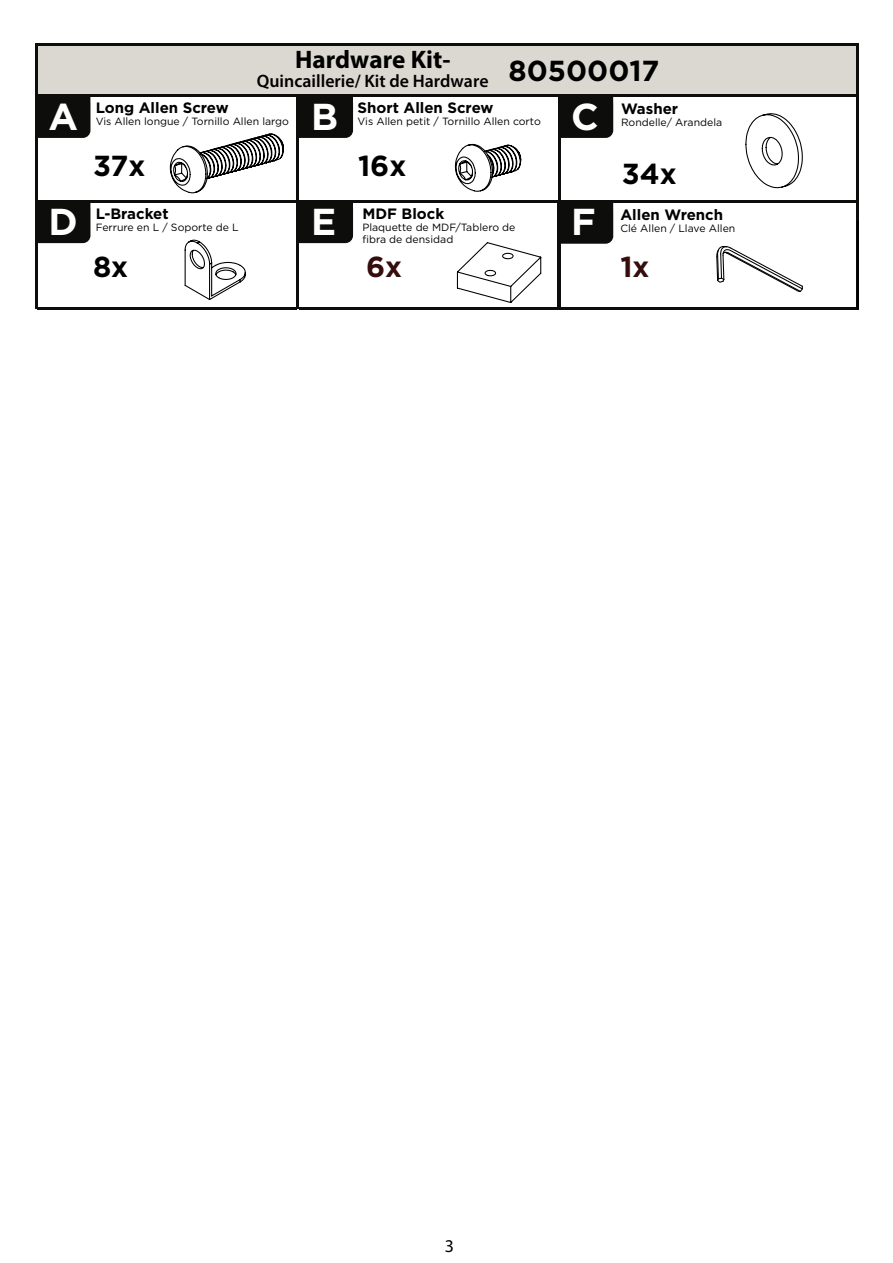
<style>
.page{position:relative;width:893px;height:1263px;background:#fff}
.page>*{position:absolute;margin:0;border:0;box-sizing:border-box;transform-origin:0 0}
.t1{font:700 37.5px "Gotham";color:#fff}
.t2{font:700 28.95px "Gotham";color:#000}
.t3{font:700 28.95px "Gotham";color:#350d0d}
.t4{font:700 25.35px "Myriad Pro";color:#000}
.t5{font:600 18px "Myriad Pro";color:#000}
.t6{font:18px "Myriad Pro";color:#000}
.t7{font:700 15px "Gotham";color:#000}
.t8{font:10.5px/12px "Gotham";color:#000}
</style>
<div class="page">
<div style="left:37px;top:97px;width:53px;height:41px;background:#0d0d0c"></div>
<div style="left:36px;top:44px;width:821px;height:50px;background:#dad8d0"></div>
<hr style="left:37px;top:43px;width:822px;height:2px;background:#0d0d0c">
<hr style="left:37px;top:94px;width:259px;height:3px;background:#0d0d0c">
<hr style="left:299px;top:94px;width:259px;height:3px;background:#0d0d0c">
<hr style="left:560px;top:94px;width:297px;height:3px;background:#0d0d0c">
<hr style="left:35px;top:43px;width:2px;height:266px;background:#0d0d0c">
<hr style="left:37px;top:201px;width:820px;height:2px;background:#0d0d0c">
<hr style="left:296px;top:94px;width:3px;height:215px;background:#0d0d0c">
<hr style="left:558px;top:94px;width:2px;height:215px;background:#0d0d0c">
<hr style="left:37px;top:307px;width:259px;height:2px;background:#0d0d0c">
<hr style="left:299px;top:307px;width:259px;height:2px;background:#0d0d0c">
<hr style="left:560px;top:307px;width:299px;height:2px;background:#0d0d0c">
<div style="left:299px;top:97px;width:54px;height:41px;background:#0d0d0c"></div>
<div style="left:560px;top:97px;width:53px;height:41px;background:#0d0d0c"></div>
<div style="left:560px;top:203px;width:53px;height:41px;background:#0d0d0c"></div>
<div style="left:37px;top:203px;width:53px;height:40px;background:#0d0d0c"></div>
<div style="left:299px;top:203px;width:54px;height:40px;background:#0d0d0c"></div>
<hr style="left:856px;top:45px;width:3px;height:264px;background:#0d0d0c">
<hr style="left:557px;top:201px;width:3px;height:108px;background:#0d0d0c">
<hr style="left:856px;top:221px;width:3px;height:88px;background:#000">
<svg style="left:169px;top:133px;width:115px;height:61px"></svg>
<svg style="left:454px;top:143px;width:68px;height:49px"></svg>
<svg style="left:745px;top:113px;width:58px;height:76px"></svg>
<svg style="left:184px;top:239px;width:62px;height:61px"></svg>
<svg style="left:456px;top:242px;width:86px;height:61px"></svg>
<svg style="left:716px;top:245px;width:87px;height:47px"></svg>
<h3 class="t4" style="left:295px;top:43px;width:157px">Hardware Kit-</h3>
<h3 class="t5" style="left:257px;top:70px;width:233px">Quincaillerie/ Kit de Hardware</h3>
<h2 class="t2" style="left:508px;top:51px;width:152px">80500017</h2>
<h3 class="t7" style="left:96px;top:98px;width:134px">Long Allen Screw</h3>
<p class="t8" style="left:96px;top:115px;width:195px">Vis Allen longue / Tornillo Allen largo</p>
<h2 class="t2" style="left:93px;top:147px;width:54px">37x</h2>
<h3 class="t7" style="left:357px;top:98px;width:137px">Short Allen Screw</h3>
<p class="t8" style="left:357px;top:115px;width:185px">Vis Allen petit / Tornillo Allen corto</p>
<h2 class="t2" style="left:358px;top:147px;width:50px">16x</h2>
<h1 class="t1" style="left:48px;top:91px;width:31px">A</h1>
<h1 class="t1" style="left:311px;top:91px;width:29px">B</h1>
<h1 class="t1" style="left:571px;top:91px;width:29px">C</h1>
<h3 class="t7" style="left:621px;top:99px;width:58px">Washer</h3>
<p class="t8" style="left:621px;top:116px;width:103px">Rondelle/ Arandela</p>
<h2 class="t2" style="left:622px;top:154px;width:56px">34x</h2>
<h3 class="t7" style="left:620px;top:205px;width:104px">Allen Wrench</h3>
<p class="t8" style="left:620px;top:222px;width:116px">Clé Allen / Llave Allen</p>
<h3 class="t7" style="left:96px;top:203px;width:74px">L-Bracket</h3>
<p class="t8" style="left:96px;top:221px;width:145px">Ferrure en L / Soporte de L</p>
<h2 class="t2" style="left:93px;top:247px;width:37px">8x</h2>
<h3 class="t7" style="left:362px;top:203px;width:83px">MDF Block</h3>
<p class="t8" style="left:362px;top:221px;width:154px">Plaquette de MDF/Tablero de fibra de densidad</p>
<h2 class="t3" style="left:366px;top:247px;width:38px">6x</h2>
<h2 class="t3" style="left:620px;top:247px;width:31px">1x</h2>
<h1 class="t1" style="left:48px;top:197px;width:31px">D</h1>
<h1 class="t1" style="left:311px;top:197px;width:27px">E</h1>
<h1 class="t1" style="left:571px;top:197px;width:26px">F</h1>
<h3 class="t6" style="left:445px;top:1235px;width:11px">3</h3>
</div>
